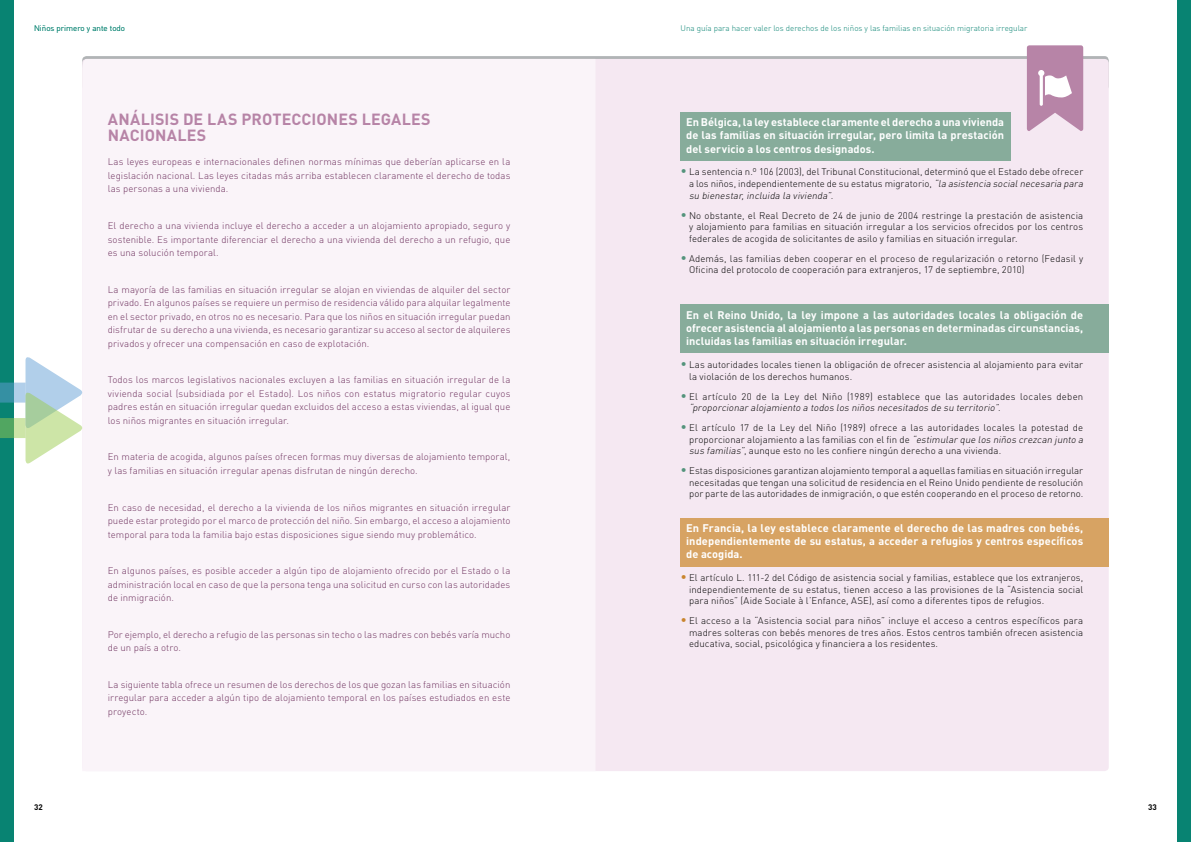
<style>
.page{position:relative;width:1191px;height:842px;background:#fff}
.page>*{position:absolute;margin:0;border:0;box-sizing:border-box;transform-origin:0 0}
.t1{font:700 16px "DIN Pro";color:#b784a7}
.t2{font:700 11px/13.2px "DIN Pro";letter-spacing:.005em;color:#fff;text-align:justify}
.t3{font:300 9.6px/13.5px "DIN Pro";letter-spacing:.005em;color:#6e315e;text-align:justify}
.t4{font:300 9.6px/11.5px "DIN Pro";letter-spacing:.01em;color:#000}
.t5{font:300 8px "DIN Pro";color:#088372}
.t6{font:700 8px "DIN Pro";color:#000}
.s1{font-size:12px;color:#54947c}
.s2{font-style:italic}
.s3{font-size:12px;color:#c9852e}
</style>
<div class="page">
<div style="left:1176px;top:0;width:15px;height:842px;background:#088372"></div>
<div style="left:0;top:0;width:14px;height:842px;background:#088372"></div>
<div style="left:82px;top:56px;width:1026px;height:34px;background:#b1b4b6;border-radius:4px"></div>
<div style="left:82px;top:59px;width:1026px;height:712px;background:#f5e8f2;border-radius:4px"></div>
<div style="left:82px;top:59px;width:513px;height:712px;background:#faf4f9"></div>
<div style="left:680px;top:113px;width:331px;height:48px;background:#87ac9b"></div>
<svg style="left:0;top:251px;width:83px;height:213px"></svg>
<div style="left:680px;top:304px;width:428px;height:48px;background:#87ac9b"></div>
<div style="left:680px;top:519px;width:428px;height:48px;background:#d7a363"></div>
<div style="left:1027px;top:45px;width:56px;height:86px;background:#b784a7;border-radius:2px"></div>
<svg style="left:1038px;top:70px;width:34px;height:36px"></svg>
<p class="t5" style="left:34px;top:23px;width:93px">Niños primero y ante todo</p>
<p class="t6" style="left:34px;top:801px;width:10px">32</p>
<h1 class="t1" style="left:108px;top:108px;width:20px">Análisis</h1>
<h1 class="t1" style="left:183px;top:108px;width:35px">de las</h1>
<h1 class="t1" style="left:241px;top:108px;width:11px">protecciones</h1>
<h1 class="t1" style="left:362px;top:108px;width:11px">legales</h1>
<h1 class="t1" style="left:108px;top:124px;width:11px">nacionales</h1>
<p class="t3" style="left:108px;top:155px;width:404px">Las leyes europeas e internacionales definen normas mínimas que deberían aplicarse en la legislación nacional. Las leyes citadas más arriba establecen claramente el derecho de todas las personas a una vivienda.</p>
<p class="t3" style="left:108px;top:218px;width:404px">El derecho a una vivienda incluye el derecho a acceder a un alojamiento apropiado, seguro y sostenible. Es importante diferenciar el derecho a una vivienda del derecho a un refugio, que es una solución temporal.</p>
<p class="t3" style="left:108px;top:282px;width:404px">La mayoría de las familias en situación irregular se alojan en viviendas de alquiler del sector privado. En algunos países se requiere un permiso de residencia válido para alquilar legalmente en el sector privado, en otros no es necesario. Para que los niños en situación irregular puedan disfrutar de su derecho a una vivienda, es necesario garantizar su acceso al sector de alquileres privados y ofrecer una compensación en caso de explotación.</p>
<p class="t3" style="left:108px;top:373px;width:404px">Todos los marcos legislativos nacionales excluyen a las familias en situación irregular de la vivienda social (subsidiada por el Estado). Los niños con estatus migratorio regular cuyos padres están en situación irregular quedan excluidos del acceso a estas viviendas, al igual que los niños migrantes en situación irregular.</p>
<p class="t3" style="left:108px;top:450px;width:404px">En materia de acogida, algunos países ofrecen formas muy diversas de alojamiento temporal, y las familias en situación irregular apenas disfrutan de ningún derecho.</p>
<p class="t3" style="left:108px;top:500px;width:404px">En caso de necesidad, el derecho a la vivienda de los niños migrantes en situación irregular puede estar protegido por el marco de protección del niño. Sin embargo, el acceso a alojamiento temporal para toda la familia bajo estas disposiciones sigue siendo muy problemático.</p>
<p class="t3" style="left:108px;top:564px;width:404px">En algunos países, es posible acceder a algún tipo de alojamiento ofrecido por el Estado o la administración local en caso de que la persona tenga una solicitud en curso con las autoridades de inmigración.</p>
<p class="t3" style="left:108px;top:627px;width:404px">Por ejemplo, el derecho a refugio de las personas sin techo o las madres con bebés varía mucho de un país a otro.</p>
<p class="t3" style="left:108px;top:677px;width:404px">La siguiente tabla ofrece un resumen de los derechos de los que gozan las familias en situación irregular para acceder a algún tipo de alojamiento temporal en los países estudiados en este proyecto.</p>
<p class="t5" style="left:680px;top:23px;width:348px">Una guía para hacer valer los derechos de los niños y las familias en situación migratoria irregular</p>
<p class="t2" style="left:686px;top:115px;width:319px">En Bélgica, la ley establece claramente el derecho a una vivienda de las familias en situación irregular, pero limita la prestación del servicio a los centros designados.</p>
<p class="t4" style="left:689px;top:166px;width:398px;text-indent:-8px"><span class="s1">•</span> La sentencia n.º 106 (2003), del Tribunal Constitucional, determinó que el Estado debe ofrecer a los niños, independientemente de su estatus migratorio, <span class="s2">“la asistencia socialnecesaria para su bienestar,incluida la vivienda”.</span></p>
<p class="t4" style="left:689px;top:209px;width:396px;text-align:justify;text-indent:-9px"><span class="s1">•</span> No obstante, el Real Decreto de 24 de junio de 2004 restringe la prestación de asistencia y alojamiento para familias en situación irregular a los servicios ofrecidos por los centros federales de acogida de solicitantes de asilo y familias en situación irregular.</p>
<p class="t4" style="left:689px;top:252px;width:396px;text-indent:-9px"><span class="s1">•</span> Además, las familias deben cooperar en el proceso de regularización o retorno (Fedasil y<br>Oficina del protocolo de cooperación para extranjeros, 17 de septiembre, 2010)</p>
<p class="t2" style="left:686px;top:308px;width:398px">En el Reino Unido, la ley impone a las autoridades locales la obligación de ofrecer asistencia al alojamiento a las personas en determinadas circunstancias, incluidas las familias en situación irregular.</p>
<p class="t4" style="left:689px;top:358px;width:396px;text-indent:-9px"><span class="s1">•</span> Las autoridades locales tienen la obligación de ofrecer asistencia al alojamiento para evitar la violación de los derechos humanos.</p>
<p class="t4" style="left:689px;top:390px;width:396px;text-indent:-9px"><span class="s1">•</span> El artículo 20 de la Ley del Niño (1989) establece que las autoridades locales deben <span class="s2">“proporcionaralojamiento a todos los niños necesitados de su territorio”</span>.</p>
<p class="t4" style="left:689px;top:422px;width:398px;text-indent:-9px"><span class="s1">•</span> El artículo 17 de la Ley del Niño (1989) ofrece a las autoridades locales la potestad de proporcionar alojamiento a las familias con el fin de <span class="s2">“estimularque los niños crezcan junto a sus familias”</span>, aunque esto no les confiere ningún derecho a una vivienda.</p>
<p class="t4" style="left:689px;top:465px;width:396px;text-align:justify;text-indent:-9px"><span class="s1">•</span> Estas disposiciones garantizan alojamiento temporal a aquellas familias en situación irregular necesitadas que tengan una solicitud de residencia en el Reino Unido pendiente de resolución por parte de las autoridades de inmigración, o que estén cooperando en el proceso de retorno.</p>
<p class="t2" style="left:686px;top:521px;width:398px">En Francia, la ley establece claramente el derecho de las madres con bebés, independientemente de su estatus, a acceder a refugios y centros específicos de acogida.</p>
<p class="t4" style="left:689px;top:571px;width:396px;text-align:justify;text-indent:-9px"><span class="s3">•</span> El artículo L. 111-2 del Código de asistencia social y familias, establece que los extranjeros, independientemente de su estatus, tienen acceso a las provisiones de la “Asistencia social para niños” (Aide Sociale à l’Enfance, ASE), así como a diferentes tipos de refugios.</p>
<p class="t4" style="left:689px;top:614px;width:396px;text-align:justify;text-indent:-9px"><span class="s3">•</span> El acceso a la “Asistencia social para niños” incluye el acceso a centros específicos para madres solteras con bebés menores de tres años. Estos centros también ofrecen asistencia educativa, social, psicológica y financiera a los residentes.</p>
<p class="t6" style="left:1148px;top:801px;width:10px">33</p>
</div>
